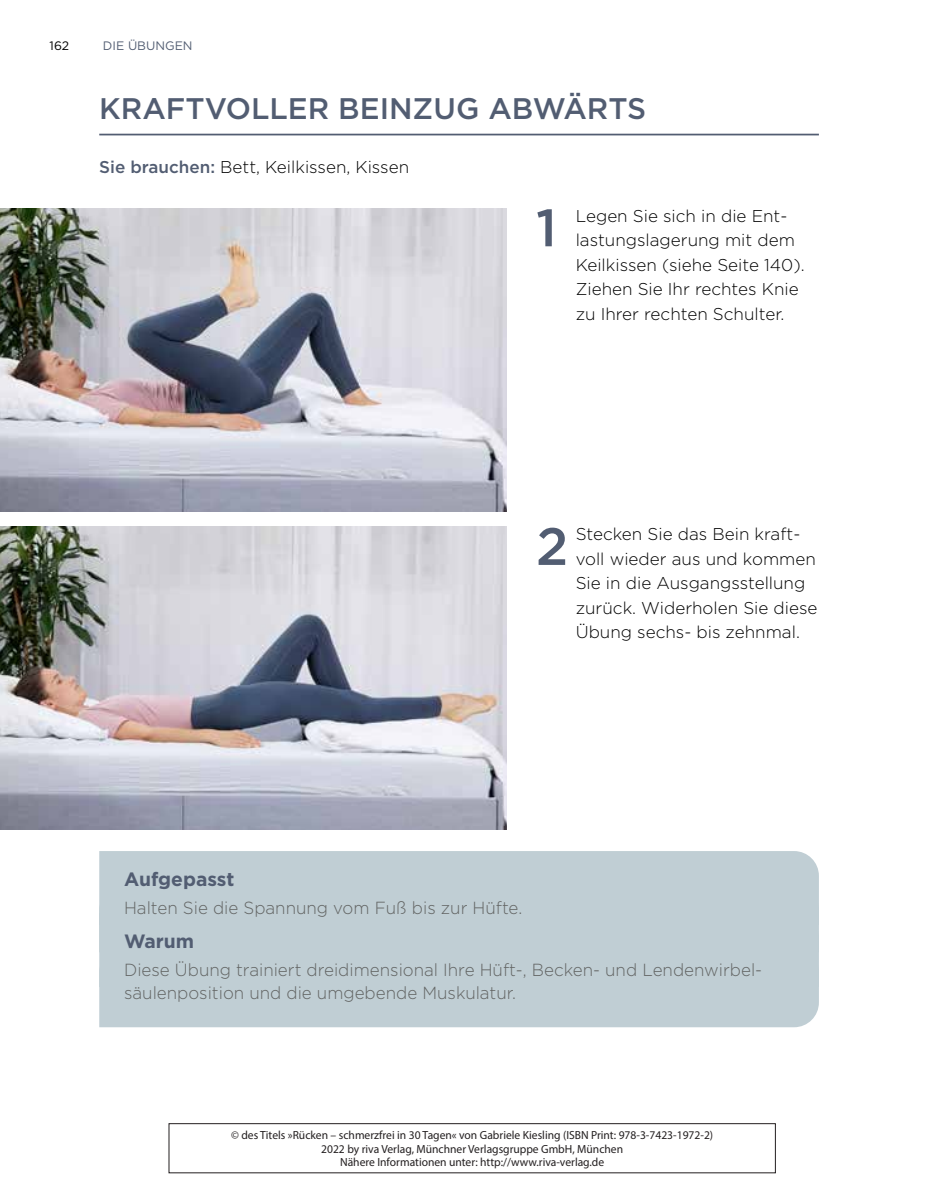
<style>
.page{position:relative;width:943px;height:1191px;background:#fff}
.page>*{position:absolute;margin:0;border:0;box-sizing:border-box;transform-origin:0 0}
.t1{font:500 52.5px "Gotham";color:#525d72}
.t2{font:500 29.75px "Gotham";color:#525d72}
.t3{font:700 19.25px "Gotham";color:#525d72}
.t4{font:300 17.5px/22.8px "Gotham";color:#626463}
.t5{font:300 17.15px/24.5px "Gotham";color:#000}
.t6{font:12.25px "Gotham";color:#525d72}
.t7{font:12.25px "Gotham";color:#000}
.t8{font:11.72px/13.8px "Myriad Pro";color:#231f20;text-align:center}
.s1{font-weight:500;color:#525d72}
</style>
<div class="page">
<hr style="left:99px;top:134px;width:720px;height:1px;background:#525d72">
<img style="left:0;top:208px;width:506px;height:303px">
<img style="left:0;top:526px;width:506px;height:303px">
<div style="left:99px;top:851px;width:720px;height:34px;background:#c0ced4"></div>
<div style="left:99px;top:885px;width:720px;height:28px;background:#c0ced4"></div>
<div style="left:99px;top:913px;width:720px;height:34px;background:#c0ced4"></div>
<div style="left:99px;top:947px;width:720px;height:80px;background:#c0ced4"></div>
<div style="left:168px;top:1123px;width:607px;height:50px;border:1px solid #231f20"></div>
<p class="t7" style="left:50px;top:37px;width:21px">162</p>
<p class="t6" style="left:103px;top:37px;width:45px">DIE ÜBUNGEN</p>
<h2 class="t2" style="left:99px;top:88px;width:548px">KRAFTVOLLER BEINZUG ABWÄRTS</h2>
<p class="t5" style="left:99px;top:154px;width:311px"><span class="s1">Sie brauchen:</span> Bett, Keilkissen, Kissen</p>
<h1 class="t1" style="left:536px;top:193px;width:22px">1</h1>
<p class="t5" style="left:575px;top:203px;width:230px">Legen Sie sich in die Ent&shy;lastungslagerung mit dem<br>Keilkissen (siehe Seite 140).<br>Ziehen Sie Ihr rechtes Knie zu Ihrer rechten Schulter.</p>
<h1 class="t1" style="left:536px;top:512px;width:34px">2</h1>
<p class="t5" style="left:575px;top:521px;width:243px">Stecken Sie das Bein kraft&shy;voll wieder aus und kommen<br>Sie in die Ausgangsstellung zurück. Widerholen Sie diese<br>Übung sechs- bis zehnmal.</p>
<p class="t3" style="left:124px;top:866px;width:112px">Aufgepasst</p>
<p class="t4" style="left:124px;top:896px;width:399px">Halten Sie die Spannung vom Fuß bis zur Hüfte.</p>
<p class="t3" style="left:124px;top:929px;width:71px">Warum</p>
<p class="t4" style="left:124px;top:958px;width:639px">Diese Übung trainiert dreidimensional Ihre Hüft-, Becken- und Lendenwirbel&shy;säulenposition und die umgebende Muskulatur.</p>
<p class="t8" style="left:231px;top:1127px;width:483px">© des Titels »Rücken – schmerzfrei in 30 Tagen« von Gabriele Kiesling (ISBN Print: 978-3-7423-1972-2)<br>2022 by riva Verlag, Münchner Verlagsgruppe GmbH, München<br>Nähere Informationen unter: http://www.riva-verlag.de</p>
</div>
